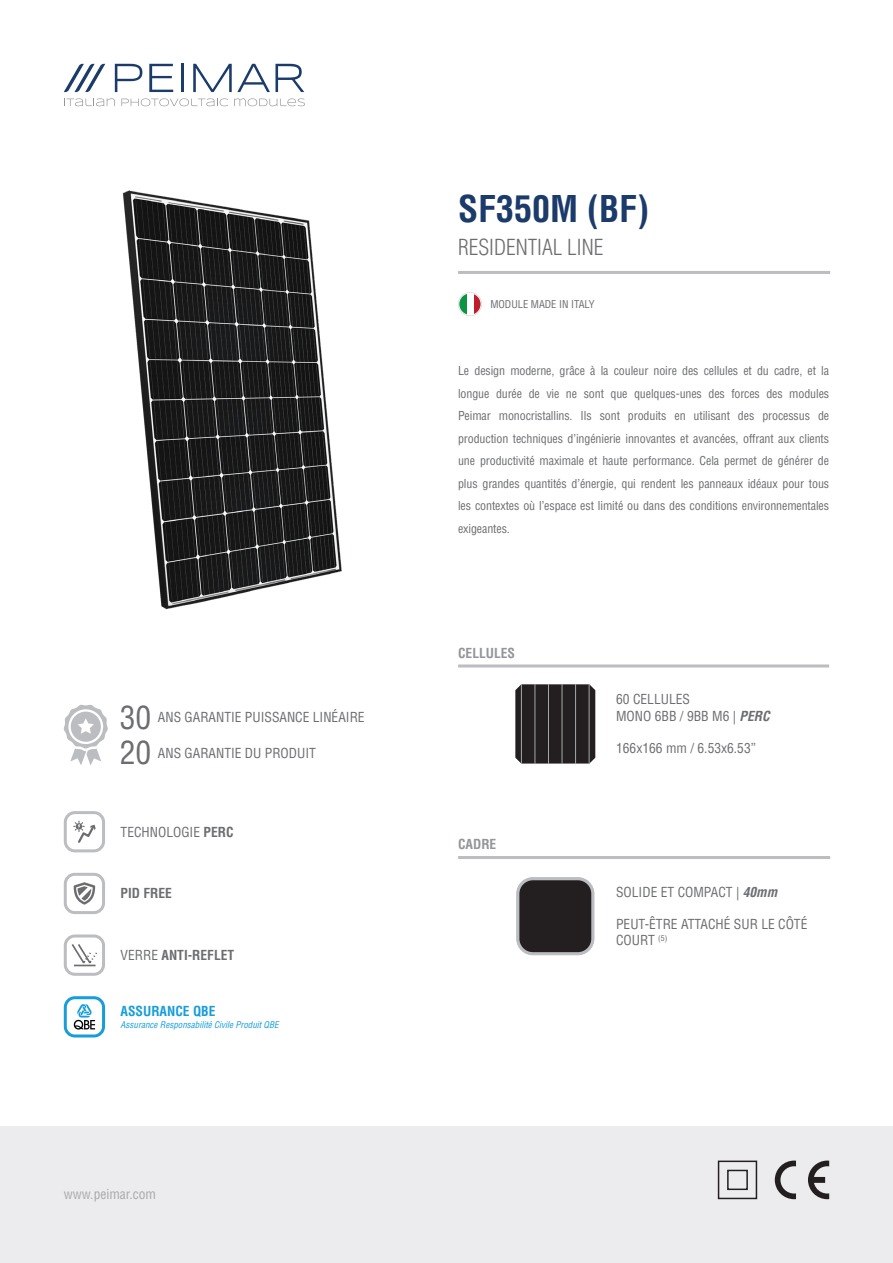
<style>
.page{position:relative;width:893px;height:1263px;background:#fff}
.page>*{position:absolute;margin:0;border:0;box-sizing:border-box;transform-origin:0 0}
.t1{font:700 condensed 36px "Helvetica LT Std";color:#1b3b6b}
.t2{font:condensed 31.5px "Helvetica LT Std";color:#6c6d70}
.t3{font:300 condensed 21.6px "Helvetica LT Std";color:#6c6d70}
.t4{font:condensed 13.5px/16.2px "Helvetica LT Std";color:#6c6d70}
.t5{font:700 condensed 13.5px "Helvetica LT Std";color:#6c6d70}
.t6{font:condensed 13.5px "Helvetica LT Std";color:#a8a9ad}
.t7{font:700 condensed 13.5px "Helvetica LT Std";color:#939598}
.t8{font:700 condensed 13.5px "Helvetica LT Std";color:#179dd9}
.t9{font:condensed 12px/22.5px "Helvetica LT Std";letter-spacing:-.01em;color:#6c6d70;text-align:justify}
.t10{font:condensed 10.5px "Helvetica LT Std";color:#6c6d70}
.t11{font:italic condensed 9px "Helvetica LT Std";color:#179dd9}
.s1{font-weight:700}
.s2{font-weight:400}
.s3{font-weight:700;font-style:italic}
</style>
<div class="page">
<div style="left:0;top:1126px;width:893px;height:137px;background:#ececee"></div>
<div style="left:718px;top:1160px;width:39px;height:39px;border:2px solid #231f20"></div>
<div style="left:727px;top:1170px;width:21px;height:20px;border:2px solid #231f20"></div>
<svg style="left:775px;top:1160px;width:21px;height:39px"></svg>
<svg style="left:808px;top:1160px;width:21px;height:39px"></svg>
<svg style="left:115px;top:64px;width:27px;height:28px"></svg>
<svg style="left:149px;top:64px;width:24px;height:28px"></svg>
<hr style="left:181px;top:64px;width:3px;height:28px;background:#1b3b6b">
<svg style="left:193px;top:64px;width:111px;height:28px"></svg>
<svg style="left:64px;top:64px;width:41px;height:28px"></svg>
<svg style="left:64px;top:98px;width:51px;height:8px"></svg>
<svg style="left:121px;top:98px;width:107px;height:8px"></svg>
<svg style="left:234px;top:98px;width:71px;height:8px"></svg>
<svg style="left:64px;top:704px;width:44px;height:61px"></svg>
<hr style="left:458px;top:664px;width:371px;height:3px;background:#bcbdc0">
<hr style="left:458px;top:856px;width:372px;height:3px;background:#bcbdc0">
<hr style="left:458px;top:271px;width:372px;height:3px;background:#bcbdc0">
<svg style="left:458px;top:292px;width:24px;height:24px"></svg>
<div style="left:518px;top:879px;width:75px;height:75px;background:#231f20;border-radius:15px"></div>
<div style="left:516px;top:877px;width:78px;height:78px;border:3px solid #bcbdc0;border-radius:15px"></div>
<div style="left:64px;top:811px;width:41px;height:41px;border:3px solid #bcbdc0;border-radius:10px"></div>
<svg style="left:73px;top:820px;width:23px;height:23px"></svg>
<div style="left:64px;top:934px;width:41px;height:42px;border:3px solid #bcbdc0;border-radius:10px"></div>
<svg style="left:71px;top:944px;width:26px;height:22px"></svg>
<div style="left:64px;top:996px;width:41px;height:41px;border:3px solid #179dd9;border-radius:10px"></div>
<svg style="left:74px;top:1004px;width:21px;height:25px"></svg>
<div style="left:64px;top:873px;width:41px;height:41px;border:3px solid #bcbdc0;border-radius:10px"></div>
<svg style="left:74px;top:882px;width:21px;height:23px"></svg>
<img style="left:122px;top:190px;width:220px;height:420px">
<svg style="left:515px;top:684px;width:80px;height:79px;background:#292627"></svg>
<hr style="left:589px;top:684px;width:1px;height:80px;background:#a4a8a9">
<hr style="left:575px;top:684px;width:1px;height:80px;background:#a4a8a9">
<hr style="left:562px;top:684px;width:1px;height:80px;background:#a4a8a9">
<hr style="left:548px;top:684px;width:1px;height:80px;background:#a4a8a9">
<hr style="left:535px;top:684px;width:1px;height:80px;background:#a4a8a9">
<hr style="left:521px;top:684px;width:1px;height:80px;background:#a4a8a9">
<p class="t2" style="left:120px;top:698px;width:33px">30</p>
<p class="t4" style="left:158px;top:709px;width:208px">ANS GARANTIE PUISSANCE LINÉAIRE</p>
<p class="t2" style="left:120px;top:733px;width:33px">20</p>
<p class="t4" style="left:158px;top:744px;width:159px">ANS GARANTIE DU PRODUIT</p>
<p class="t4" style="left:121px;top:823px;width:114px">TECHNOLOGIE <span class="s1">PERC</span></p>
<p class="t5" style="left:121px;top:885px;width:53px">PID FREE</p>
<p class="t5" style="left:121px;top:947px;width:115px"><span class="s2">VERRE</span> ANTI-REFLET</p>
<p class="t8" style="left:121px;top:1002px;width:96px">ASSURANCE QBE</p>
<p class="t11" style="left:121px;top:1019px;width:159px">Assurance Responsabilité Civile Produit QBE</p>
<p class="t6" style="left:64px;top:1186px;width:94px">www.peimar.com</p>
<p class="t1" style="left:458px;top:187px;width:193px">SF350M (BF)</p>
<p class="t3" style="left:458px;top:234px;width:147px">RESIDENTIAL LINE</p>
<p class="t10" style="left:490px;top:297px;width:106px">MODULE MADE IN ITALY</p>
<p class="t9" style="left:458px;top:359px;width:373px">Le design moderne, grâce à la couleur noire des cellules et du cadre, et la longue durée de vie ne sont que quelques-unes des forces des modules Peimar monocristallins. Ils sont produits en utilisant des processus de production techniques d’ingénierie innovantes et avancées, offrant aux clients une productivité maximale et haute performance. Cela permet de générer de plus grandes quantités d’énergie, qui rendent les panneaux idéaux pour tous les contextes où l’espace est limité ou dans des conditions environnementales exigeantes.</p>
<p class="t7" style="left:458px;top:644px;width:59px">CELLULES</p>
<p class="t7" style="left:458px;top:835px;width:40px">CADRE</p>
<p class="t4" style="left:616px;top:691px;width:75px">60 CELLULES</p>
<p class="t4" style="left:616px;top:708px;width:155px">MONO 6BB / 9BB M6 | <span class="s3">PERC</span></p>
<p class="t4" style="left:616px;top:740px;width:141px">166x166 mm / 6.53x6.53”</p>
<p class="t4" style="left:616px;top:884px;width:163px">SOLIDE ET COMPACT | <span class="s3">40mm</span></p>
<p class="t4" style="left:616px;top:916px;width:193px">PEUT-ÊTRE ATTACHÉ SUR LE CÔTÉ<br>COURT <sup>(5)</sup></p>
</div>
